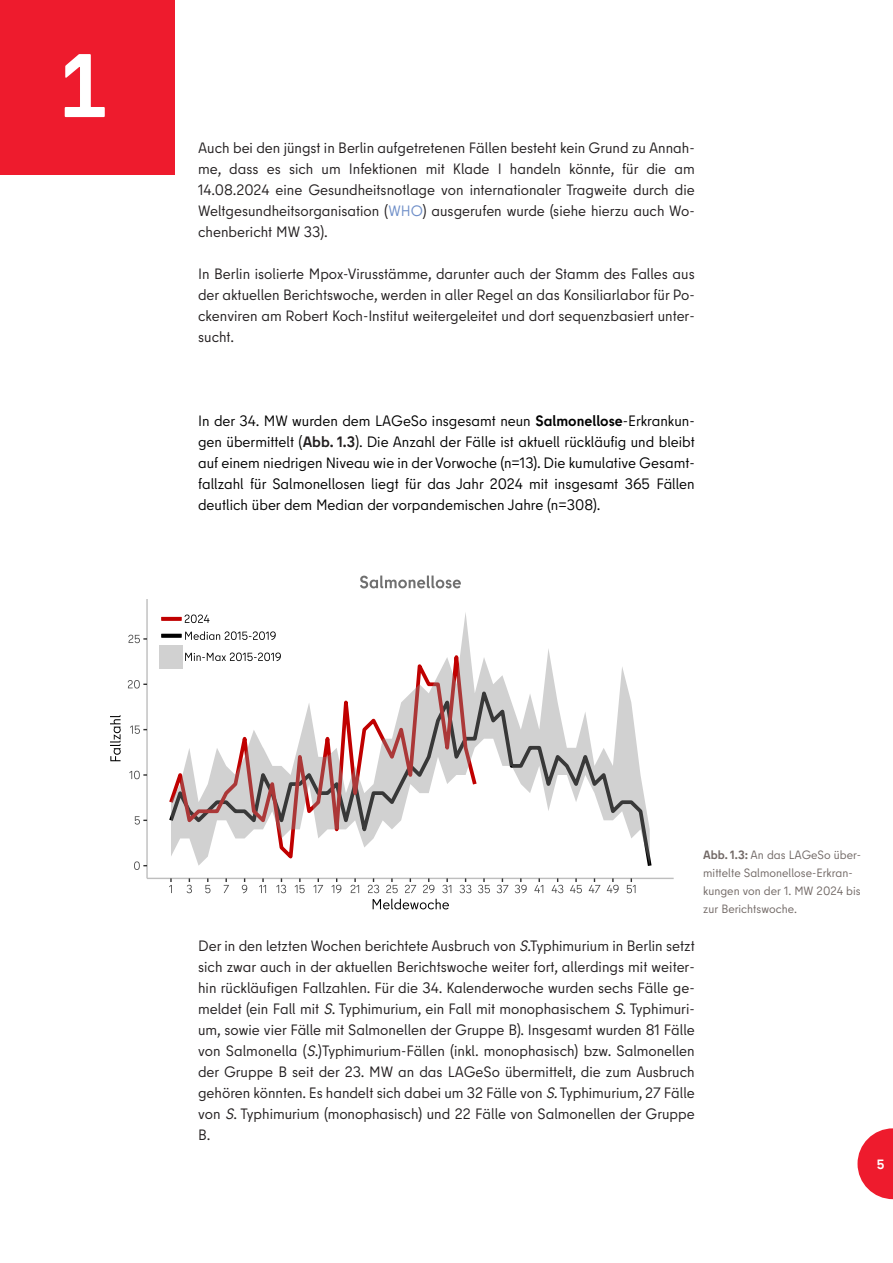
<style>
.page{position:relative;width:893px;height:1263px;background:#fff}
.page>*{position:absolute;margin:0;border:0;box-sizing:border-box;transform-origin:0 0}
.t1{font:700 90px "Berlin Type";color:#fff}
.t2{font:15px/21px "Berlin Type";color:#231f20;text-align:justify}
.t3{font:15px/21px "Berlin Type";color:#000001;text-align:justify}
.t4{font:700 13.5px "Berlin Type";color:#fff}
.t5{font:12px/18px "Berlin Type";color:#716865}
.s1{color:#6e8ec8}
.s2{font-weight:700}
.s3{font-weight:700;color:#231f20}
.s4{font-style:italic}
</style>
<div class="page">
<svg style="left:110px;top:588px;width:564px;height:322px"></svg>
<svg style="left:166px;top:621px;width:313px;height:251px"></svg>
<svg style="left:171px;top:612px;width:479px;height:254px"></svg>
<hr style="left:146px;top:599px;width:2px;height:279px;background:#bebebe">
<svg style="left:134px;top:861px;width:13px;height:9px"></svg>
<svg style="left:135px;top:816px;width:12px;height:9px"></svg>
<svg style="left:129px;top:771px;width:18px;height:8px"></svg>
<svg style="left:130px;top:725px;width:17px;height:9px"></svg>
<svg style="left:128px;top:680px;width:19px;height:9px"></svg>
<svg style="left:128px;top:635px;width:19px;height:8px"></svg>
<hr style="left:147px;top:878px;width:527px;height:1px;background:#bebebe">
<svg style="left:169px;top:878px;width:3px;height:15px"></svg>
<svg style="left:187px;top:878px;width:5px;height:15px"></svg>
<svg style="left:205px;top:878px;width:6px;height:15px"></svg>
<svg style="left:224px;top:878px;width:5px;height:15px"></svg>
<svg style="left:242px;top:878px;width:5px;height:15px"></svg>
<svg style="left:259px;top:878px;width:7px;height:15px"></svg>
<svg style="left:276px;top:878px;width:10px;height:15px"></svg>
<svg style="left:295px;top:878px;width:10px;height:15px"></svg>
<svg style="left:314px;top:878px;width:9px;height:15px"></svg>
<svg style="left:332px;top:878px;width:9px;height:15px"></svg>
<svg style="left:350px;top:878px;width:9px;height:15px"></svg>
<svg style="left:368px;top:878px;width:11px;height:15px"></svg>
<svg style="left:386px;top:878px;width:12px;height:15px"></svg>
<svg style="left:405px;top:878px;width:11px;height:15px"></svg>
<svg style="left:423px;top:878px;width:12px;height:15px"></svg>
<svg style="left:442px;top:878px;width:9px;height:15px"></svg>
<svg style="left:460px;top:878px;width:11px;height:15px"></svg>
<svg style="left:478px;top:878px;width:12px;height:15px"></svg>
<svg style="left:497px;top:878px;width:12px;height:15px"></svg>
<svg style="left:515px;top:878px;width:12px;height:15px"></svg>
<svg style="left:534px;top:878px;width:9px;height:15px"></svg>
<svg style="left:551px;top:878px;width:12px;height:15px"></svg>
<svg style="left:570px;top:878px;width:12px;height:15px"></svg>
<svg style="left:589px;top:878px;width:12px;height:15px"></svg>
<svg style="left:607px;top:878px;width:12px;height:15px"></svg>
<svg style="left:627px;top:878px;width:9px;height:15px"></svg>
<svg style="left:373px;top:899px;width:76px;height:10px"></svg>
<svg style="left:110px;top:715px;width:11px;height:46px"></svg>
<svg style="left:161px;top:617px;width:21px;height:4px"></svg>
<svg style="left:161px;top:634px;width:21px;height:4px"></svg>
<svg style="left:185px;top:614px;width:24px;height:9px"></svg>
<svg style="left:185px;top:631px;width:91px;height:9px"></svg>
<div style="left:160px;top:645px;width:23px;height:23px;background:#d1d1d1"></div>
<svg style="left:185px;top:652px;width:96px;height:9px"></svg>
<svg style="left:360px;top:575px;width:101px;height:13px"></svg>
<svg style="left:858px;top:1128px;width:35px;height:71px"></svg>
<div style="left:0;top:0;width:174px;height:174px;background:#ee1b2d"></div>
<h1 class="t1" style="left:58px;top:54px;width:52px">1</h1>
<p class="t2" style="left:198px;top:140px;width:498px">Auch bei den jüngst in Berlin aufgetretenen Fällen besteht kein Grund zu Annah&shy;me, dass es sich um Infektionen mit Klade I handeln könnte, für die am 14.08.2024 eine Gesundheitsnotlage von internationaler Tragweite durch die Weltgesundheitsorganisation (<span class="s1">WHO</span>) ausgerufen wurde (siehe hierzu auch Wo&shy;chenbericht MW 33).</p>
<p class="t2" style="left:198px;top:266px;width:498px">In Berlin isolierte Mpox-Virusstämme, darunter auch der Stamm des Falles aus der aktuellen Berichtswoche, werden in aller Regel an das Konsiliarlabor für Po&shy;ckenviren am Robert Koch-Institut weitergeleitet und dort sequenzbasiert unter&shy;sucht.</p>
<p class="t3" style="left:198px;top:413px;width:498px">In der 34. MW wurden dem LAGeSo insgesamt neun <span class="s2">Salmonellose</span>-Erkrankun&shy;gen übermittelt (<span class="s3">Abb. 1.3</span>). Die Anzahl der Fälle ist aktuell rückläufig und bleibt auf einem niedrigen Niveau wie in der Vorwoche (n=13). Die kumulative Gesamt&shy;fallzahl für Salmonellosen liegt für das Jahr 2024 mit insgesamt 365 Fällen deutlich über dem Median der vorpandemischen Jahre (n=308).</p>
<p class="t5" style="left:703px;top:847px;width:159px"><span class="s2">Abb. 1.3:</span> An das LAGeSo über&shy;mittelte Salmonellose-Erkran&shy;kungen von der 1. MW 2024 bis zur Berichtswoche.</p>
<p class="t2" style="left:198px;top:937px;width:498px">Der in den letzten Wochen berichtete Ausbruch von <span class="s4">S</span>.Typhimurium in Berlin setzt sich zwar auch in der aktuellen Berichtswoche weiter fort, allerdings mit weiter&shy;hin rückläufigen Fallzahlen. Für die 34. Kalenderwoche wurden sechs Fälle ge&shy;meldet (ein Fall mit <span class="s4">S</span>. Typhimurium, ein Fall mit monophasischem <span class="s4">S</span>. Typhimuri&shy;um, sowie vier Fälle mit Salmonellen der Gruppe B). Insgesamt wurden 81 Fälle von Salmonella (<span class="s4">S</span>.)Typhimurium-Fällen (inkl. monophasisch) bzw. Salmonellen der Gruppe B seit der 23. MW an das LAGeSo übermittelt, die zum Ausbruch gehören könnten. Es handelt sich dabei um 32 Fälle von <span class="s4">S.</span>Typhimurium, 27 Fälle von <span class="s4">S</span>. Typhimurium (monophasisch) und 22 Fälle von Salmonellen der Gruppe B.</p>
<p class="t4" style="left:877px;top:1159px;width:9px">5</p>
</div>
